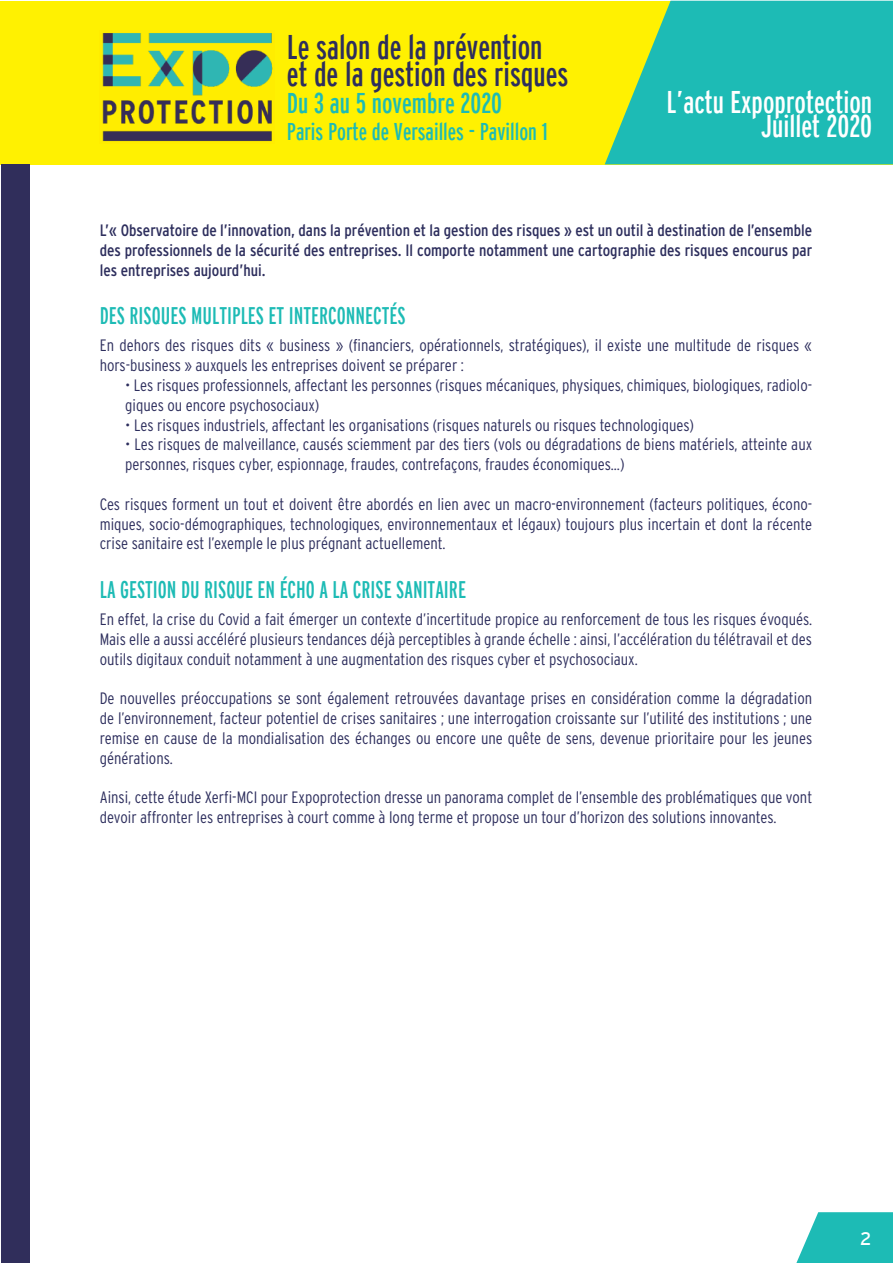
<style>
.page{position:relative;width:893px;height:1263px;background:#fff}
.page>*{position:absolute;margin:0;border:0;box-sizing:border-box;transform-origin:0 0}
.t1{font:extra-condensed 34.2px "Interstate";color:#2d2e5d;scale:1.05 1}
.t2{font:extra-condensed 31.35px "Interstate";color:#fff;scale:1.05 1}
.t3{font:extra-condensed 28.5px "Interstate";color:#1dbbb5;scale:1.05 1}
.t4{font:extra-condensed 24.15px "Interstate";color:#1dbbb5;scale:1.05 1}
.t5{font:extra-condensed 24px "Interstate";color:#1dbbb5}
.t6{font:18px "Interstate";color:#fff}
.t7{font:300 16.5px/19.8px "Interstate Condensed";color:#2d2e5d}
.t8{font:16.5px/19.8px "Interstate Condensed";color:#2d2e5d;text-align:justify}
</style>
<div class="page">
<div style="left:1px;top:1px;width:892px;height:163px;background:#fff101"></div>
<img style="left:102px;top:33px;width:171px;height:109px">
<div style="left:1px;top:164px;width:29px;height:1099px;background:#302e5b"></div>
<svg style="left:605px;top:1px;width:288px;height:163px;fill:#1dbbb5"></svg>
<svg style="left:796px;top:1212px;width:97px;height:51px"></svg>
<p class="t1" style="left:287px;top:31px;width:245px">Le salon de la prévention</p>
<p class="t1" style="left:287px;top:58px;width:270px">et de la gestion des risques</p>
<p class="t3" style="left:287px;top:90px;width:207px">Du 3 au 5 novembre 2020</p>
<p class="t4" style="left:287px;top:120px;width:250px">Paris Porte de Versailles - Pavillon 1</p>
<p class="t2" style="left:667px;top:87px;width:197px">L’actu Expoprotection</p>
<p class="t2" style="left:761px;top:111px;width:107px">Juillet 2020</p>
<p class="t8" style="left:100px;top:220px;width:714px">L’« Observatoire de l’innovation, dans la prévention et la gestion des risques » est un outil à destination de l’ensemble des professionnels de la sécurité des entreprises. Il comporte notamment une cartographie des risques encourus par les entreprises aujourd’hui.</p>
<p class="t5" style="left:100px;top:304px;width:308px">DES RISQUES MULTIPLES ET INTERCONNECTÉS</p>
<p class="t7" style="left:100px;top:335px;width:714px">En dehors des risques dits « business » (financiers, opérationnels, stratégiques), il existe une multitude de risques « hors-business » auxquels les entreprises doivent se préparer :</p>
<p class="t7" style="left:125px;top:375px;width:688px">• Les risques professionnels, affectant les personnes (risques mécaniques, physiques, chimiques, biologiques, radiolo&shy;giques ou encore psychosociaux)</p>
<p class="t7" style="left:125px;top:415px;width:570px">• Les risques industriels, affectant les organisations (risques naturels ou risques technologiques)</p>
<p class="t7" style="left:125px;top:434px;width:688px">• Les risques de malveillance, causés sciemment par des tiers (vols ou dégradations de biens matériels, atteinte aux personnes, risques cyber, espionnage, fraudes, contrefaçons, fraudes économiques…)</p>
<p class="t7" style="left:100px;top:494px;width:714px;text-align:justify">Ces risques forment un tout et doivent être abordés en lien avec un macro-environnement (facteurs politiques, écono&shy;miques, socio-démographiques, technologiques, environnementaux et légaux) toujours plus incertain et dont la récente crise sanitaire est l’exemple le plus prégnant actuellement.</p>
<p class="t5" style="left:100px;top:578px;width:368px">LA GESTION DU RISQUE EN ÉCHO A LA CRISE SANITAIRE</p>
<p class="t7" style="left:100px;top:609px;width:714px;text-align:justify">En effet, la crise du Covid a fait émerger un contexte d’incertitude propice au renforcement de tous les risques évoqués.<br>Mais elle a aussi accéléré plusieurs tendances déjà perceptibles à grande échelle : ainsi, l’accélération du télétravail et des outils digitaux conduit notamment à une augmentation des risques cyber et psychosociaux.</p>
<p class="t7" style="left:100px;top:688px;width:714px;text-align:justify">De nouvelles préoccupations se sont également retrouvées davantage prises en considération comme la dégradation de l’environnement, facteur potentiel de crises sanitaires ; une interrogation croissante sur l’utilité des institutions ; une remise en cause de la mondialisation des échanges ou encore une quête de sens, devenue prioritaire pour les jeunes générations.</p>
<p class="t7" style="left:100px;top:787px;width:714px">Ainsi, cette étude Xerfi-MCI pour Expoprotection dresse un panorama complet de l’ensemble des problématiques que vont devoir affronter les entreprises à court comme à long terme et propose un tour d’horizon des solutions innovantes.</p>
<p class="t6" style="left:860px;top:1229px;width:13px">2</p>
</div>
